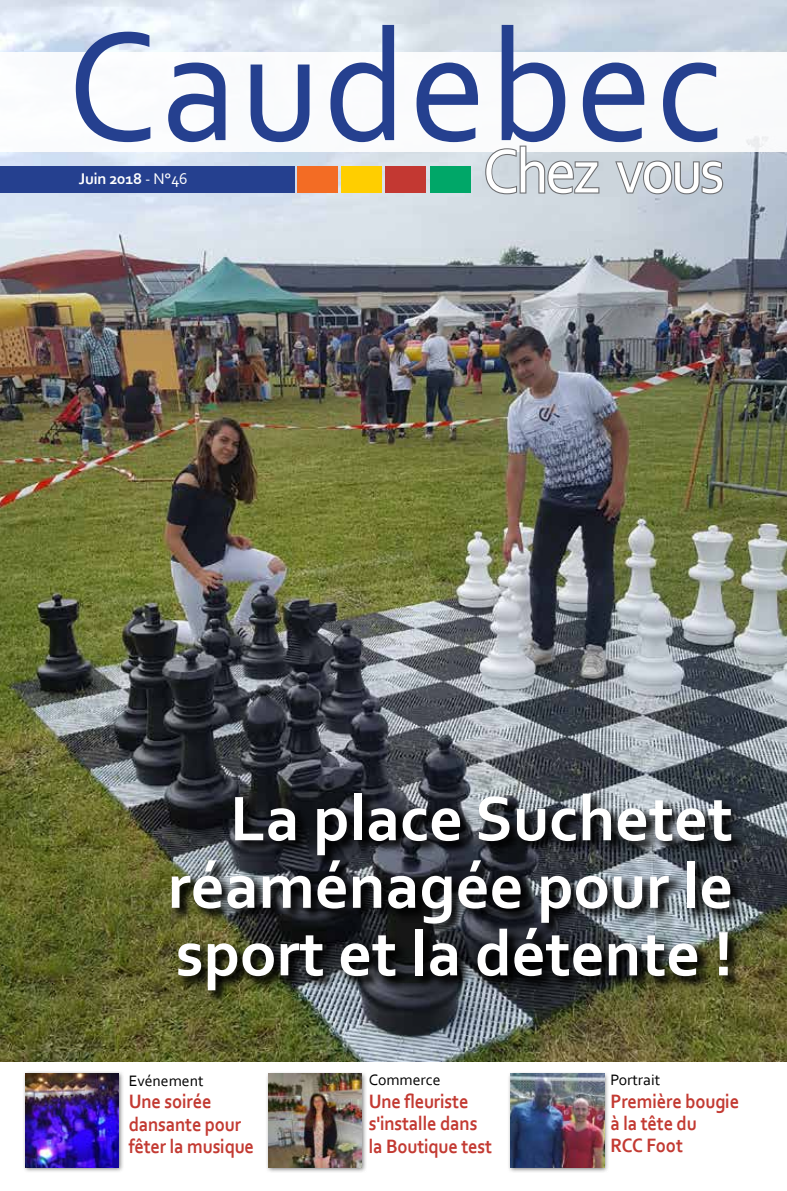
<style>
.page{position:relative;width:787px;height:1191px;background:#fff}
.page>*{position:absolute;margin:0;border:0;box-sizing:border-box;transform-origin:0 0}
.t1{font:162.9px "Corbel";letter-spacing:.02em;color:#25408f;scale:.95 1}
.t2{font:700 66px/67.5px "Corbel";color:#fff;text-align:justify}
.t3{font:64.8px "Corbel";letter-spacing:-.05em;color:#fff;scale:.95 1}
.t4{font:700 20.25px/22.4px "Corbel";letter-spacing:-.01em;color:#c33a32;scale:.91 1}
.t5{font:700 16.2px "Corbel";letter-spacing:-.01em;color:#fff}
.t6{font:15.75px "Corbel";color:#000}
.s1{font-weight:400}
</style>
<div class="page">
<img style="left:0;top:0;width:787px;height:1061px">
<svg style="left:168px;top:790px;width:578px;height:215px;background:#373b39"></svg>
<div style="left:0;top:53px;width:787px;height:99px;background:#fff"></div>
<svg style="left:484px;top:145px;width:116px;height:51px;background:#bbc1c7"></svg>
<svg style="left:613px;top:159px;width:111px;height:37px;background:#abb2b9"></svg>
<div style="left:0;top:166px;width:294px;height:27px;background:#25408f"></div>
<div style="left:297px;top:166px;width:41px;height:27px;background:#f36c24"></div>
<div style="left:385px;top:166px;width:41px;height:27px;background:#c33832"></div>
<div style="left:341px;top:166px;width:41px;height:27px;background:#ffce00"></div>
<div style="left:430px;top:166px;width:40px;height:27px;background:#00a768"></div>
<div style="left:507px;top:1070px;width:102px;height:103px;background:#000;opacity:.5"></div>
<img style="left:510px;top:1073px;width:94px;height:94px">
<div style="left:22px;top:1070px;width:102px;height:103px;background:#000;opacity:.5"></div>
<img style="left:26px;top:1073px;width:93px;height:94px">
<div style="left:265px;top:1070px;width:102px;height:103px;background:#000;opacity:.5"></div>
<img style="left:268px;top:1073px;width:94px;height:94px">
<h1 class="t1" style="left:67px;top:-15px;width:693px">Caudebec</h1>
<p class="t5" style="left:79px;top:168px;width:111px">Juin 2018 <span class="s1">- N°46</span></p>
<h3 class="t3" style="left:482px;top:131px;width:256px">Chez vous</h3>
<h2 class="t2" style="left:168px;top:783px;width:567px;text-indent:62px">La place Suchetet réaménagée pour le sport et la détente !</h2>
<p class="t6" style="left:129px;top:1070px;width:76px">Evénement</p>
<p class="t4" style="left:129px;top:1089px;width:139px">Une soirée dansante pour fêter la musique</p>
<p class="t6" style="left:369px;top:1070px;width:73px">Commerce</p>
<p class="t4" style="left:369px;top:1089px;width:137px">Une fleuriste s'installe dans la Boutique test</p>
<p class="t6" style="left:610px;top:1070px;width:51px">Portrait</p>
<p class="t4" style="left:610px;top:1089px;width:143px">Première bougie à la tête du<br>RCC Foot</p>
</div>
